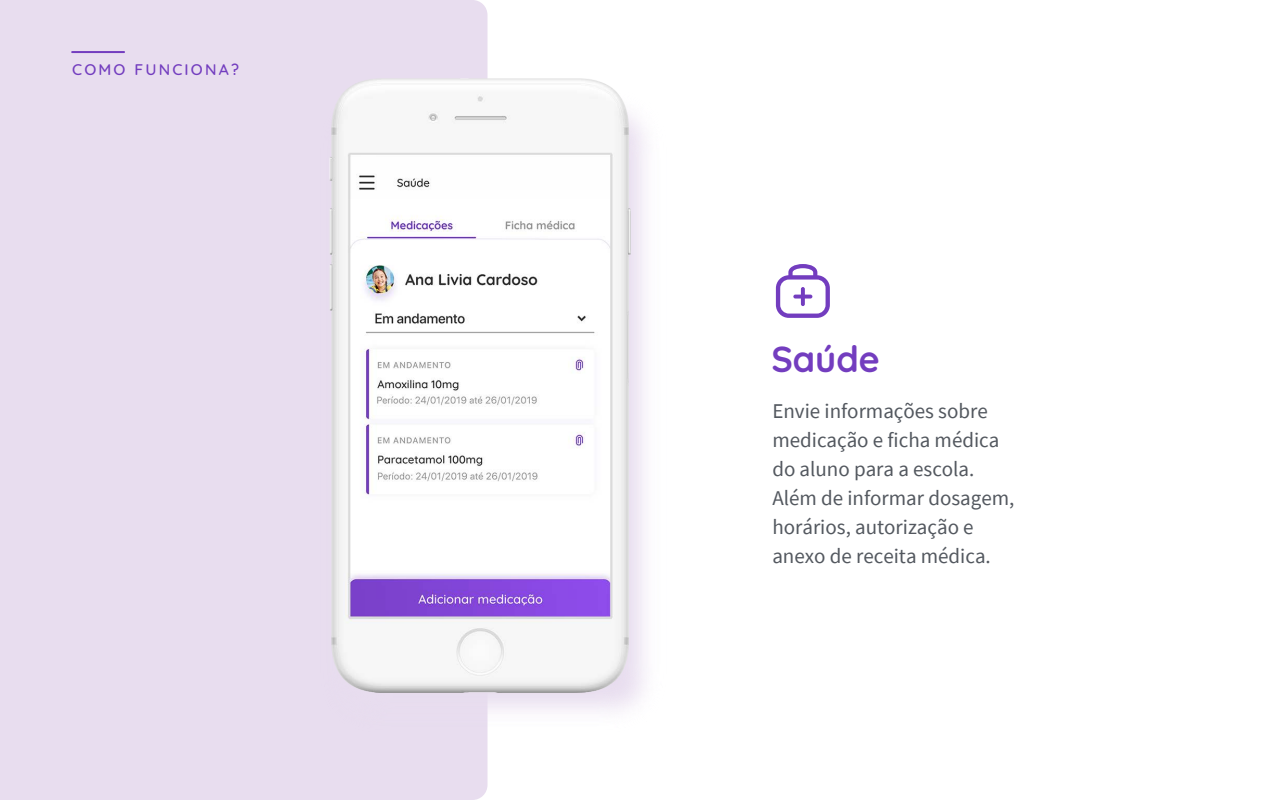
<style>
.page{position:relative;width:1280px;height:800px;background:#fff}
.page>*{position:absolute;margin:0;border:0;box-sizing:border-box;transform-origin:0 0}
.t1{font:700 36px "Quicksand";color:#733dbf}
.t2{font:21px/29px "Source Sans Pro";color:#53585f}
.t3{font:500 15.7px "Quicksand";letter-spacing:.14em;color:#733dbf}
</style>
<div class="page">
<div style="left:0;top:0;width:488px;height:800px;background:#e8ddef"></div>
<hr style="left:72px;top:51px;width:52px;height:2px;background:#733dbf">
<img style="left:278px;top:33px;width:368px;height:709px">
<svg style="left:776px;top:264px;width:54px;height:54px"></svg>
<p class="t3" style="left:72px;top:57px;width:168px">COMO FUNCIONA?</p>
<h1 class="t1" style="left:771px;top:329px;width:110px">Saúde</h1>
<p class="t2" style="left:772px;top:396px;width:244px">Envie informações sobre medicação e ficha médica do aluno para a escola.<br>Além de informar dosagem, horários, autorização e anexo de receita médica.</p>
</div>
